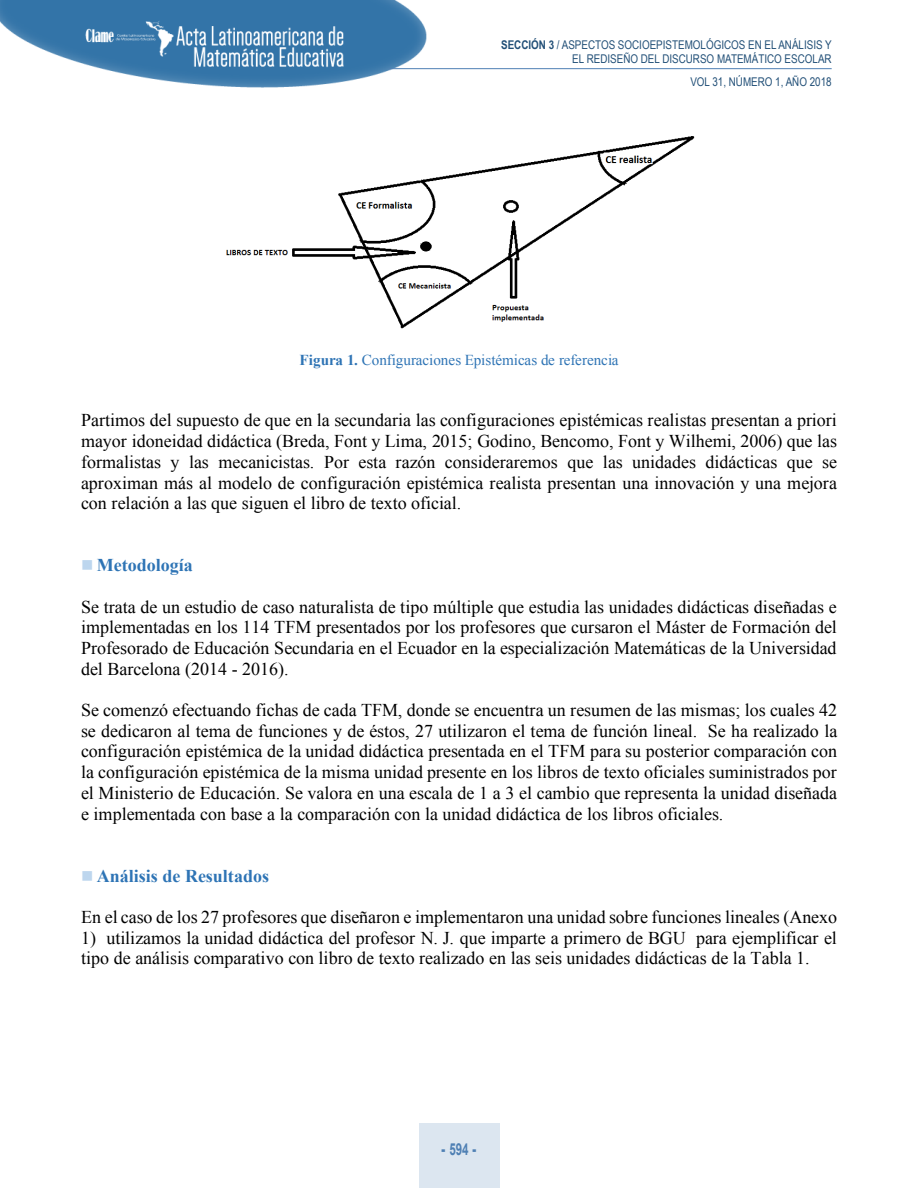
<style>
.page{position:relative;width:918px;height:1188px;background:#fff}
.page>*{position:absolute;margin:0;border:0;box-sizing:border-box;transform-origin:0 0}
.t1{font:18px/20.7px "Times New Roman";color:#000;text-align:justify}
.t2{font:700 18px "Times New Roman";color:#2e74b5}
.t3{font:700 16.5px "Arial";color:#4f80b4;scale:.7 1}
.t4{font:15.15px "Times New Roman";color:#2e74b5}
.t5{font:12px/14.4px "Arial Narrow";color:#214f77;text-align:right}
.s1{font-weight:700}
.s2{color:#bdd6ee}
.s3{font-weight:900}
</style>
<div class="page">
<img style="left:0;top:0;width:435px;height:88px">
<hr style="left:389px;top:68px;width:443px;height:1px;background:#4f80b4">
<div style="left:419px;top:1123px;width:80px;height:65px;background:#dce6f0"></div>
<img style="left:226px;top:136px;width:469px;height:193px">
<p class="t5" style="left:501px;top:37px;width:332px"><span class="s1">SECCIÓN 3</span> / ASPECTOS SOCIOEPISTEMOLÓGICOS EN EL ANÁLISIS Y<br>EL REDISEÑO DEL DISCURSO MATEMÁTICO ESCOLAR</p>
<p class="t5" style="left:690px;top:75px;width:143px">VOL 31, NÚMERO 1, AÑO 2018</p>
<p class="t4" style="left:300px;top:352px;width:321px"><span class="s1">Figura 1.</span> Configuraciones Epistémicas de referencia</p>
<p class="t1" style="left:81px;top:410px;width:758px">Partimos del supuesto de que en la secundaria las configuraciones epistémicas realistas presentan a priori mayor idoneidad didáctica (Breda, Font y Lima, 2015; Godino, Bencomo, Font y Wilhemi, 2006) que las formalistas y las mecanicistas. Por esta razón consideraremos que las unidades didácticas que se aproximan más al modelo de configuración epistémica realista presentan una innovación y una mejora con relación a las que siguen el libro de texto oficial.</p>
<p class="t2" style="left:81px;top:555px;width:113px"><span class="s2">■</span> Metodología</p>
<p class="t1" style="left:81px;top:596px;width:757px">Se trata de un estudio de caso naturalista de tipo múltiple que estudia las unidades didácticas diseñadas e implementadas en los 114 TFM presentados por los profesores que cursaron el Máster de Formación del Profesorado de Educación Secundaria en el Ecuador en la especialización Matemáticas de la Universidad del Barcelona (2014 - 2016).</p>
<p class="t1" style="left:81px;top:700px;width:758px">Se comenzó efectuando fichas de cada TFM, donde se encuentra un resumen de las mismas; los cuales 42 se dedicaron al tema de funciones y de éstos, 27 utilizaron el tema de función lineal. Se ha realizado la configuración epistémica de la unidad didáctica presentada en el TFM para su posterior comparación con la configuración epistémica de la misma unidad presente en los libros de texto oficiales suministrados por el Ministerio de Educación. Se valora en una escala de 1 a 3 el cambio que representa la unidad diseñada e implementada con base a la comparación con la unidad didáctica de los libros oficiales.</p>
<p class="t2" style="left:81px;top:866px;width:190px"><span class="s2">■</span> Análisis de Resultados</p>
<p class="t1" style="left:81px;top:907px;width:758px">En el caso de los 27 profesores que diseñaron e implementaron una unidad sobre funciones lineales (Anexo</p>
<p class="t1" style="left:81px;top:928px;width:757px">1) utilizamos la unidad didáctica del profesor N. J. que imparte a primero de BGU para ejemplificar el tipo de análisis comparativo con libro de texto realizado en las seis unidades didácticas de la Tabla 1.</p>
<p class="t3" style="left:442px;top:1140px;width:51px"><span class="s3">-</span> 594 <span class="s3">-</span></p>
</div>
